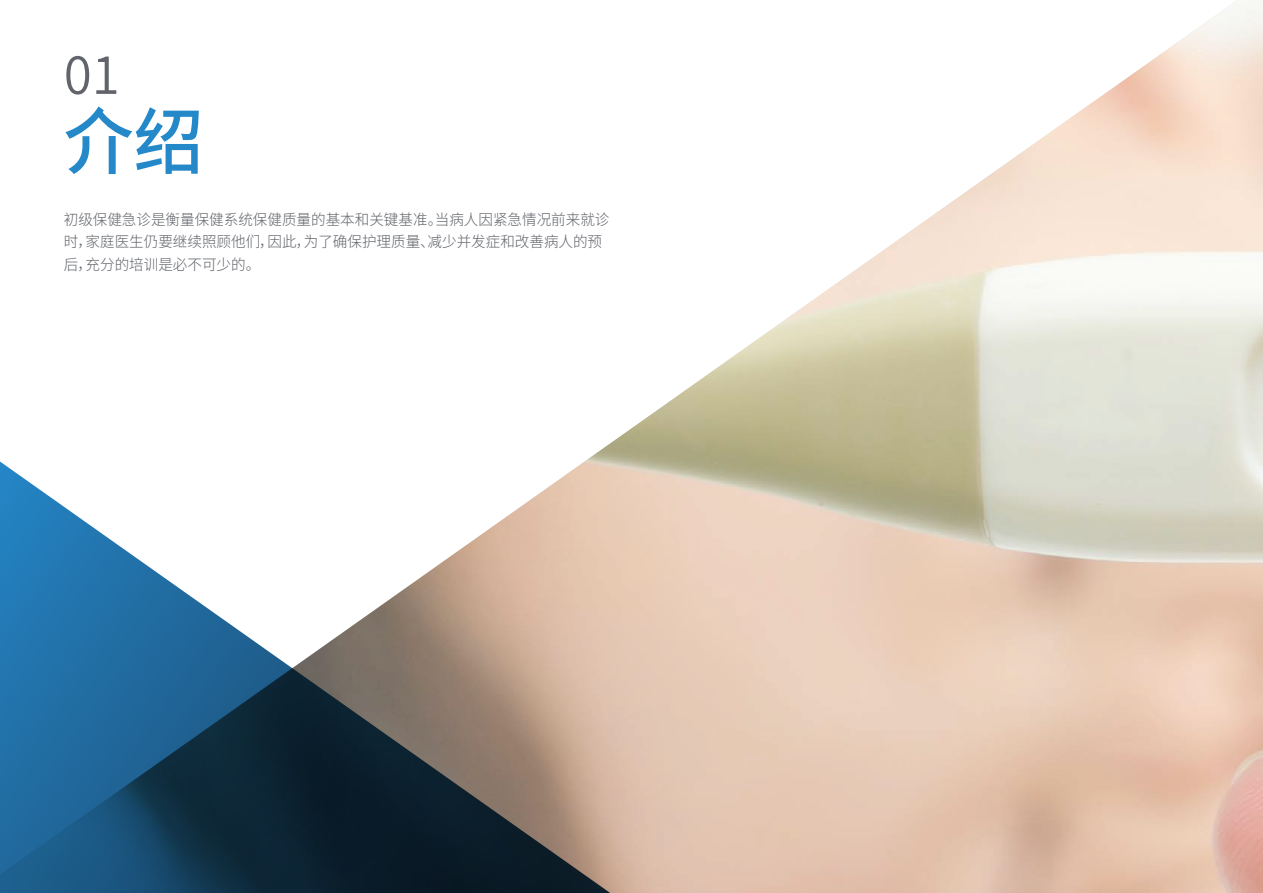
<style>
.page{position:relative;width:1263px;height:893px;background:#fff}
.page>*{position:absolute;margin:0;border:0;box-sizing:border-box;transform-origin:0 0}
.t1{font:500 72px "Source Han Sans CN";color:#2488c9}
.t2{font:52.5px "Source Han Sans CN";color:#61646a}
.t3{font:300 15px/22.5px "Source Han Sans CN";color:#61646a}
</style>
<div class="page">
<svg style="left:0;top:446px;width:640px;height:447px"></svg>
<h2 class="t2" style="left:64px;top:45px;width:57px">01</h2>
<h1 class="t1" style="left:64px;top:101px;width:141px">介绍</h1>
<p class="t3" style="left:64px;top:208px;width:547px">初级保健急诊是衡量保健系统保健质量的基本和关键基准。当病人因紧急情况前来就诊时，家庭医生仍要继续照顾他们，因此，为了确保护理质量、减少并发症和改善病人的预后，充分的培训是必不可少的。</p>
</div>
